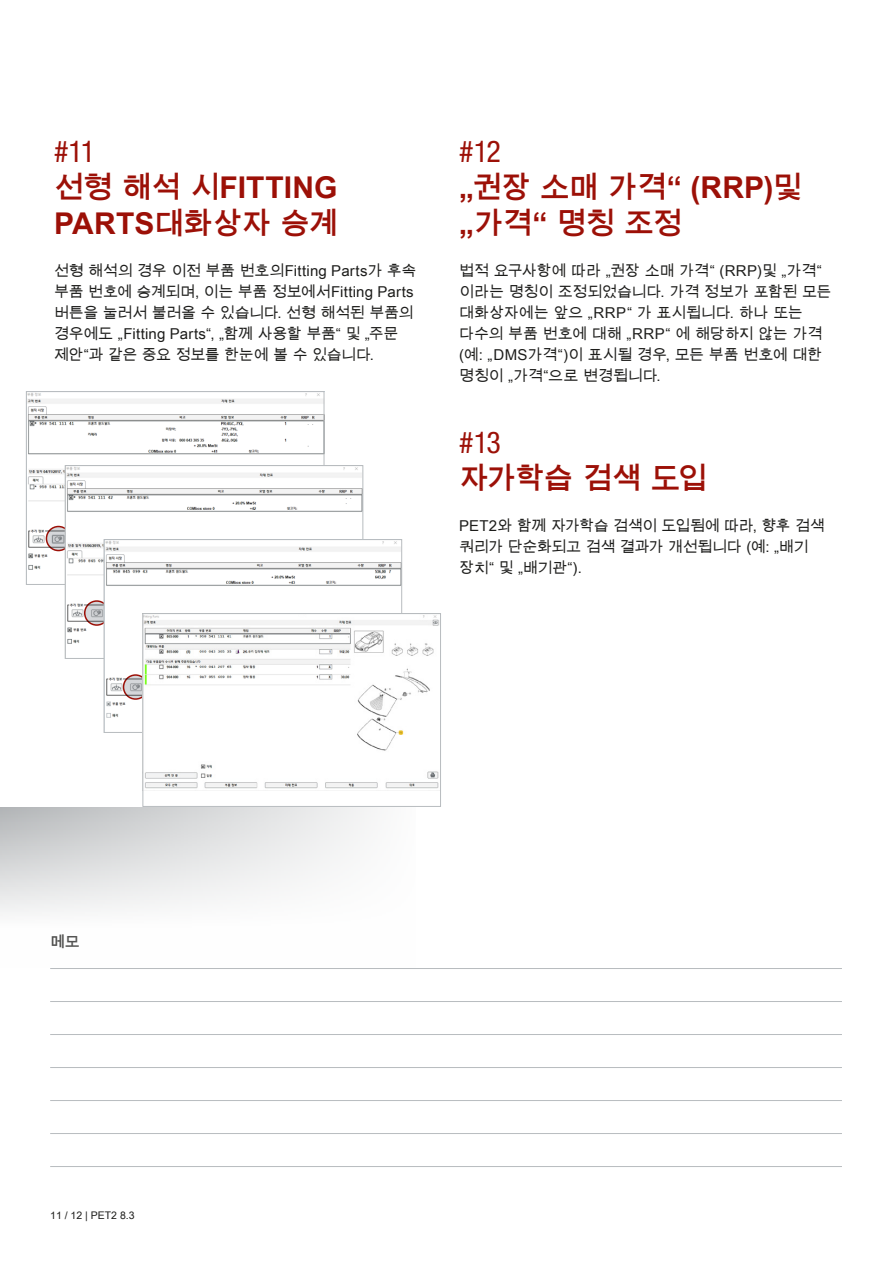
<style>
.page{position:relative;width:893px;height:1263px;background:#fff}
.page>*{position:absolute;margin:0;border:0;box-sizing:border-box;transform-origin:0 0}
.t1{font:700 30px/36px "Arial Unicode MS";letter-spacing:-.025em;color:#9c1007}
.t2{font:700 30px/36px "Arial Unicode MS";letter-spacing:-.005em;color:#9c1007}
.t3{font:condensed 30px "Helvetica Neue";color:#9c1007}
.t4{font:15px/21px "Arial Unicode MS";letter-spacing:-.015em;color:#1d1d1b}
.t5{font:700 15px "Arial Unicode MS";color:#1d1d1b}
.t6{font:10.5px "Arial Unicode MS";color:#1d1d1b}
</style>
<div class="page">
<hr style="left:50px;top:968px;width:792px;height:1px;background:#b8bcbf">
<hr style="left:50px;top:1001px;width:792px;height:1px;background:#b8bcbf">
<hr style="left:50px;top:1034px;width:792px;height:1px;background:#b8bcbf">
<hr style="left:50px;top:1067px;width:792px;height:1px;background:#b8bcbf">
<hr style="left:50px;top:1100px;width:792px;height:1px;background:#b8bcbf">
<hr style="left:50px;top:1133px;width:792px;height:1px;background:#b8bcbf">
<hr style="left:50px;top:1166px;width:792px;height:1px;background:#b8bcbf">
<svg style="left:0;top:807px;width:375px;height:106px"></svg>
<img style="left:28px;top:393px;width:294px;height:190px">
<div style="left:26px;top:391px;width:298px;height:194px;border:1px solid #b8bcbf"></div>
<svg style="left:46px;top:526px;width:24px;height:24px"></svg>
<div style="left:46px;top:526px;width:25px;height:25px;border:2px solid #9c1007;border-radius:50%"></div>
<img style="left:67px;top:467px;width:294px;height:190px">
<div style="left:65px;top:465px;width:298px;height:194px;border:1px solid #b8bcbf"></div>
<svg style="left:85px;top:601px;width:24px;height:24px"></svg>
<div style="left:84px;top:600px;width:25px;height:26px;border:2px solid #9c1007;border-radius:50%"></div>
<img style="left:106px;top:541px;width:294px;height:177px">
<div style="left:104px;top:539px;width:298px;height:194px;border:1px solid #b8bcbf"></div>
<svg style="left:124px;top:675px;width:24px;height:24px"></svg>
<div style="left:123px;top:674px;width:25px;height:26px;border:2px solid #9c1007;border-radius:50%"></div>
<img style="left:144px;top:615px;width:295px;height:174px">
<div style="left:142px;top:613px;width:299px;height:194px;border:1px solid #b8bcbf"></div>
<h1 class="t3" style="left:54px;top:134px;width:43px">#11</h1>
<h1 class="t2" style="left:54px;top:170px;width:286px">선형 해석 시FITTING<br>PARTS대화상자 승계</h1>
<p class="t4" style="left:54px;top:260px;width:364px">선형 해석의 경우 이전 부품 번호의Fitting Parts가 후속 부품 번호에 승계되며, 이는 부품 정보에서Fitting Parts 버튼을 눌러서 불러올 수 있습니다. 선형 해석된 부품의 경우에도 „Fitting Parts“, „함께 사용할 부품“ 및 „주문 제안“과 같은 중요 정보를 한눈에 볼 수 있습니다.</p>
<h1 class="t3" style="left:459px;top:134px;width:43px">#12</h1>
<h1 class="t1" style="left:459px;top:170px;width:344px">„권장 소매 가격“ (RRP)및 „가격“ 명칭 조정</h1>
<p class="t4" style="left:459px;top:260px;width:374px">법적 요구사항에 따라 „권장 소매 가격“ (RRP)및 „가격“ 이라는 명칭이 조정되었습니다. 가격 정보가 포함된 모든 대화상자에는 앞으 „RRP“ 가 표시됩니다. 하나 또는 다수의 부품 번호에 대해 „RRP“ 에 해당하지 않는 가격 (예: „DMS가격“)이 표시될 경우, 모든 부품 번호에 대한 명칭이 „가격“으로 변경됩니다.</p>
<h1 class="t3" style="left:459px;top:425px;width:43px">#13</h1>
<h1 class="t1" style="left:459px;top:461px;width:250px">자가학습 검색 도입</h1>
<p class="t4" style="left:459px;top:515px;width:367px">PET2와 함께 자가학습 검색이 도입됨에 따라, 향후 검색 쿼리가 단순화되고 검색 결과가 개선됩니다 (예: „배기 장치“ 및 „배기관“).</p>
<p class="t5" style="left:50px;top:931px;width:31px">메모</p>
<p class="t6" style="left:50px;top:1208px;width:86px">11 / 12 | PET2 8.3</p>
</div>
